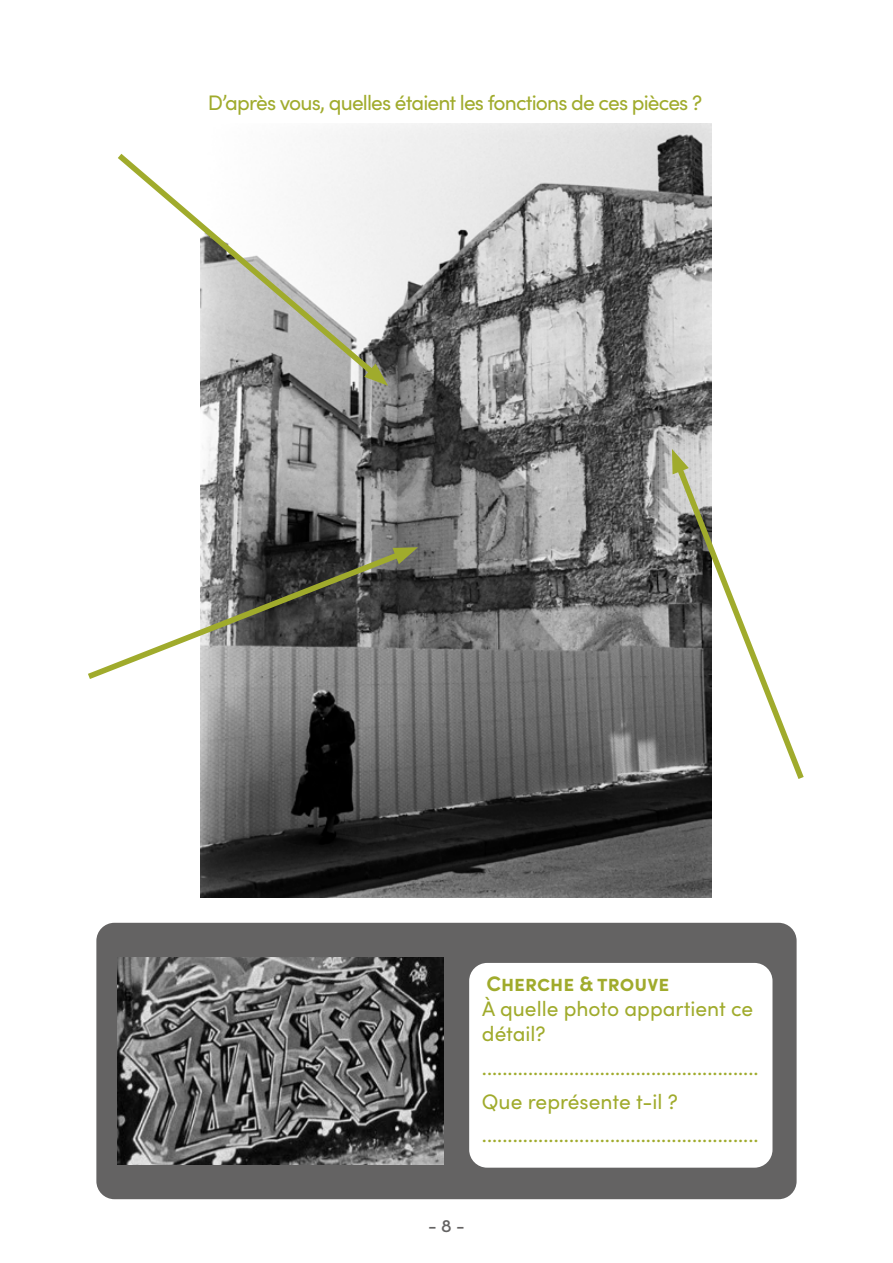
<style>
.page{position:relative;width:893px;height:1263px;background:#fff}
.page>*{position:absolute;margin:0;border:0;box-sizing:border-box;transform-origin:0 0}
.t1{font:21px/33.8px "Sofia Pro";letter-spacing:-.04em;color:#a0ab2c}
.t2{font:21px/25.2px "Sofia Pro";color:#a0ab2c}
.t3{font:700 21px "Sofia Pro";color:#a0ab2c}
.t4{font:500 18px "Sofia Pro";color:#646363}
</style>
<div class="page">
<div style="left:96px;top:923px;width:701px;height:276px;background:#646363;border-radius:18px"></div>
<div style="left:469px;top:963px;width:303px;height:205px;background:#fff;border-radius:18px"></div>
<img style="left:118px;top:958px;width:326px;height:206px">
<img style="left:200px;top:123px;width:512px;height:774px">
<svg style="left:118px;top:148px;width:267px;height:236px"></svg>
<svg style="left:364px;top:364px;width:24px;height:22px"></svg>
<svg style="left:88px;top:545px;width:324px;height:139px"></svg>
<svg style="left:392px;top:547px;width:26px;height:17px"></svg>
<svg style="left:670px;top:455px;width:134px;height:330px"></svg>
<svg style="left:672px;top:449px;width:17px;height:25px"></svg>
<p class="t1" style="left:208px;top:84px;width:496px">D’après vous, quelles étaient les fonctions de ces pièces ?</p>
<p class="t3" style="left:486px;top:967px;width:184px">Cherche &amp; trouve</p>
<p class="t2" style="left:482px;top:995px;width:273px">À quelle photo appartient ce détail?</p>
<p class="t1" style="left:482px;top:1049px;width:278px">......................................................<br>Que représente t-il ? ......................................................</p>
<p class="t4" style="left:428px;top:1213px;width:38px">- 8 -</p>
</div>
